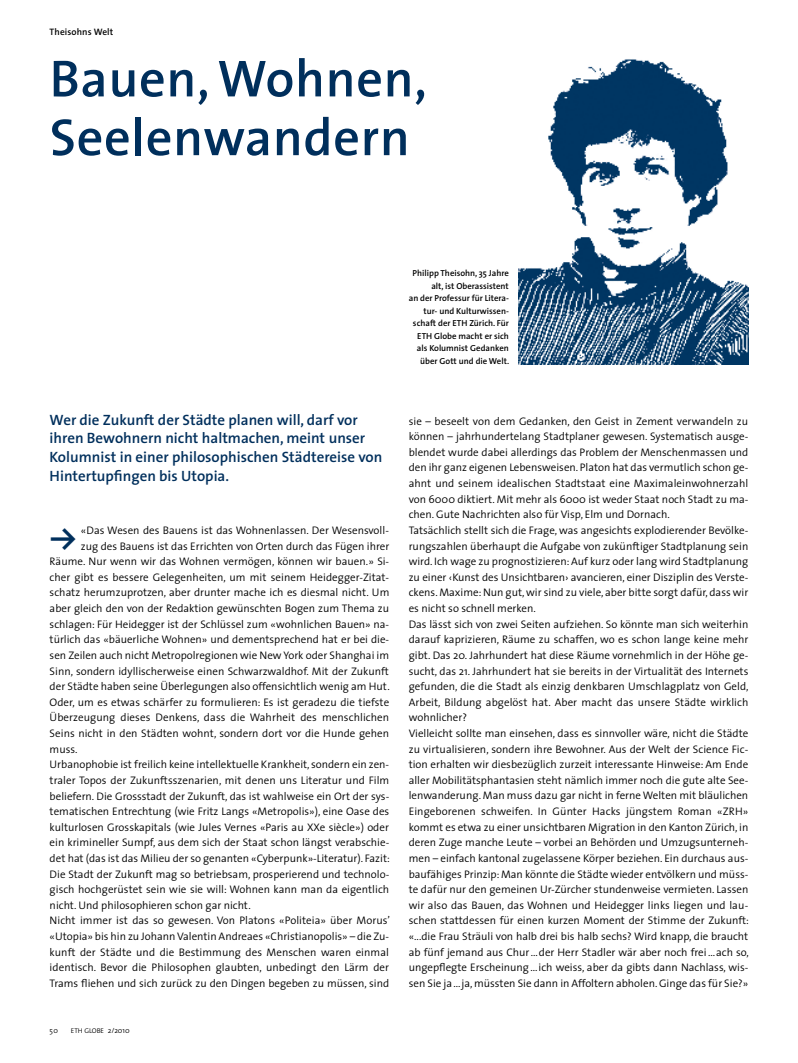
<style>
.page{position:relative;width:798px;height:1063px;background:#fff}
.page>*{position:absolute;margin:0;border:0;box-sizing:border-box;transform-origin:0 0}
.t1{font:600 52.5px/58.8px "The Sans";letter-spacing:.01em;color:#002f5c}
.t2{font:700 33.75px "Akkurat Office";color:#002f5c}
.t3{font:600 15px/18.8px "The Sans";color:#002f5c}
.t4{font:300 11px/15.6px "The Sans";color:#000}
.t5{font:600 9.38px "The Sans";letter-spacing:.01em;color:#000}
.t6{font:600 8.75px/12.5px "The Sans";color:#000;text-align:right}
.t7{font:300 7.5px "The Sans";color:#000}
.t8{font:300 6.88px "The Sans";color:#000}
.s1{font-size:7.5px}
</style>
<div class="page">
<img style="left:518px;top:59px;width:230px;height:305px">
<p class="t5" style="left:50px;top:24px;width:65px">Theisohns Welt</p>
<h1 class="t1" style="left:50px;top:48px;width:378px">Bauen, Wohnen,<br>Seelenwandern</h1>
<p class="t6" style="left:408px;top:267px;width:102px">Philipp Theisohn, 35 Jahre alt, ist Oberassistent<br>an der Professur für Litera&shy;tur- und Kulturwissen&shy;schaft der ETH Zürich. Für<br>ETH Globe macht er sich als Kolumnist Gedanken über Gott und die Welt.</p>
<h3 class="t3" style="left:50px;top:410px;width:334px">Wer die Zukunft der Städte planen will, darf vor ihren Bewohnern nicht haltmachen, meint unser Kolumnist in einer philosophischen Städtereise von Hintertupfingen bis Utopia.</h3>
<h2 class="t2" style="left:50px;top:517px;width:28px">→</h2>
<p class="t4" style="left:81px;top:522px;width:309px">«Das Wesen des Bauens ist das Wohnenlassen. Der Wesensvoll-</p>
<p class="t4" style="left:81px;top:538px;width:310px">zug des Bauens ist das Errichten von Orten durch das Fügen ihrer</p>
<p class="t4" style="left:50px;top:553px;width:341px">Räume. Nur wenn wir das Wohnen vermögen, können wir bauen.» Si-</p>
<p class="t4" style="left:50px;top:569px;width:341px">cher gibt es bessere Gelegenheiten, um mit seinem Heidegger-Zitat-</p>
<p class="t4" style="left:50px;top:585px;width:341px">schatz herumzuprotzen, aber drunter mache ich es diesmal nicht. Um</p>
<p class="t4" style="left:50px;top:600px;width:341px">aber gleich den von der Redaktion gewünschten Bogen zum Thema zu</p>
<p class="t4" style="left:50px;top:616px;width:341px">schlagen: Für Heidegger ist der Schlüssel zum «wohnlichen Bauen» na-</p>
<p class="t4" style="left:50px;top:631px;width:341px">türlich das «bäuerliche Wohnen» und dementsprechend hat er bei die-</p>
<p class="t4" style="left:50px;top:647px;width:341px">sen Zeilen auch nicht Metropolregionen wie New York oder Shanghai im</p>
<p class="t4" style="left:50px;top:663px;width:340px">Sinn, sondern idyllischerweise einen Schwarzwaldhof. Mit der Zukunft</p>
<p class="t4" style="left:50px;top:678px;width:341px">der Städte haben seine Überlegungen also offensichtlich wenig am Hut.</p>
<p class="t4" style="left:50px;top:694px;width:341px">Oder, um es etwas schärfer zu formulieren: Es ist geradezu die tiefste</p>
<p class="t4" style="left:50px;top:710px;width:341px">Überzeugung dieses Denkens, dass die Wahrheit des menschlichen</p>
<p class="t4" style="left:50px;top:725px;width:341px">Seins nicht in den Städten wohnt, sondern dort vor die Hunde gehen</p>
<p class="t4" style="left:50px;top:741px;width:29px">muss.</p>
<p class="t4" style="left:50px;top:756px;width:341px">Urbanophobie ist freilich keine intellektuelle Krankheit, sondern ein zen-</p>
<p class="t4" style="left:50px;top:772px;width:341px">traler Topos der Zukunftsszenarien, mit denen uns Literatur und Film</p>
<p class="t4" style="left:50px;top:788px;width:341px">beliefern. Die Grossstadt der Zukunft, das ist wahlweise ein Ort der sys-</p>
<p class="t4" style="left:50px;top:803px;width:341px">tematischen Entrechtung (wie Fritz Langs «Metropolis»), eine Oase des</p>
<p class="t4" style="left:50px;top:819px;width:340px">kulturlosen Grosskapitals (wie Jules Vernes «Paris au XXe siècle») oder</p>
<p class="t4" style="left:50px;top:835px;width:341px">ein krimineller Sumpf, aus dem sich der Staat schon längst verabschie-</p>
<p class="t4" style="left:50px;top:850px;width:341px">det hat (das ist das Milieu der so genanten «Cyberpunk»-Literatur). Fazit:</p>
<p class="t4" style="left:50px;top:866px;width:341px">Die Stadt der Zukunft mag so betriebsam, prosperierend und technolo-</p>
<p class="t4" style="left:50px;top:881px;width:341px">gisch hochgerüstet sein wie sie will: Wohnen kann man da eigentlich</p>
<p class="t4" style="left:50px;top:897px;width:202px">nicht. Und philosophieren schon gar nicht.</p>
<p class="t4" style="left:50px;top:913px;width:342px">Nicht immer ist das so gewesen. Von Platons «Politeia» über Morus’</p>
<p class="t4" style="left:50px;top:928px;width:341px">«Utopia» bis hin zu Johann Valentin Andreaes «Christianopolis» – die Zu-</p>
<p class="t4" style="left:50px;top:944px;width:341px">kunft der Städte und die Bestimmung des Menschen waren einmal</p>
<p class="t4" style="left:50px;top:959px;width:341px">identisch. Bevor die Philosophen glaubten, unbedingt den Lärm der</p>
<p class="t4" style="left:50px;top:975px;width:341px">Trams fliehen und sich zurück zu den Dingen begeben zu müssen, sind</p>
<p class="t7" style="left:50px;top:1024px;width:10px">50</p>
<p class="t8" style="left:71px;top:1025px;width:60px">ETH GLOBE <span class="s1">2/2010</span></p>
<p class="t4" style="left:408px;top:413px;width:341px">sie – beseelt von dem Gedanken, den Geist in Zement verwandeln zu können – jahrhundertelang Stadtplaner gewesen. Systematisch ausge&shy;blendet wurde dabei allerdings das Problem der Menschenmassen und den ihr ganz eigenen Lebensweisen. Platon hat das vermutlich schon ge&shy;ahnt und seinem idealischen Stadtstaat eine Maximaleinwohnerzahl von 6000 diktiert. Mit mehr als 6000 ist weder Staat noch Stadt zu ma&shy;chen. Gute Nachrichten also für Visp, Elm und Dornach.<br>Tatsächlich stellt sich die Frage, was angesichts explodierender Bevölke&shy;rungszahlen überhaupt die Aufgabe von zukünftiger Stadtplanung sein wird. Ich wage zu prognostizieren: Auf kurz oder lang wird Stadtplanung zu einer ‹Kunst des Unsichtbaren› avancieren, einer Disziplin des Verste&shy;ckens. Maxime: Nun gut, wir sind zu viele, aber bitte sorgt dafür, dass wir es nicht so schnell merken.<br>Das lässt sich von zwei Seiten aufziehen. So könnte man sich weiterhin darauf kaprizieren, Räume zu schaffen, wo es schon lange keine mehr gibt. Das 20. Jahrhundert hat diese Räume vornehmlich in der Höhe ge&shy;sucht, das 21. Jahrhundert hat sie bereits in der Virtualität des Internets gefunden, die die Stadt als einzig denkbaren Umschlagplatz von Geld, Arbeit, Bildung abgelöst hat. Aber macht das unsere Städte wirklich wohnlicher?<br>Vielleicht sollte man einsehen, dass es sinnvoller wäre, nicht die Städte zu virtualisieren, sondern ihre Bewohner. Aus der Welt der Science Fic&shy;tion erhalten wir diesbezüglich zurzeit interessante Hinweise: Am Ende aller Mobilitätsphantasien steht nämlich immer noch die gute alte See&shy;lenwanderung. Man muss dazu gar nicht in ferne Welten mit bläulichen Eingeborenen schweifen. In Günter Hacks jüngstem Roman «ZRH» kommt es etwa zu einer unsichtbaren Migration in den Kanton Zürich, in deren Zuge manche Leute – vorbei an Behörden und Umzugsunterneh&shy;men – einfach kantonal zugelassene Körper beziehen. Ein durchaus aus&shy;baufähiges Prinzip: Man könnte die Städte wieder entvölkern und müss&shy;te dafür nur den gemeinen Ur-Zürcher stundenweise vermieten. Lassen wir also das Bauen, das Wohnen und Heidegger links liegen und lau&shy;schen stattdessen für einen kurzen Moment der Stimme der Zukunft: «...die Frau Sträuli von halb drei bis halb sechs? Wird knapp, die braucht ab fünf jemand aus Chur...der Herr Stadler wär aber noch frei...ach so, ungepflegte Erscheinung...ich weiss, aber da gibts dann Nachlass, wis&shy;sen Sie ja...ja, müssten Sie dann in Affoltern abholen. Ginge das für Sie?»</p>
</div>
